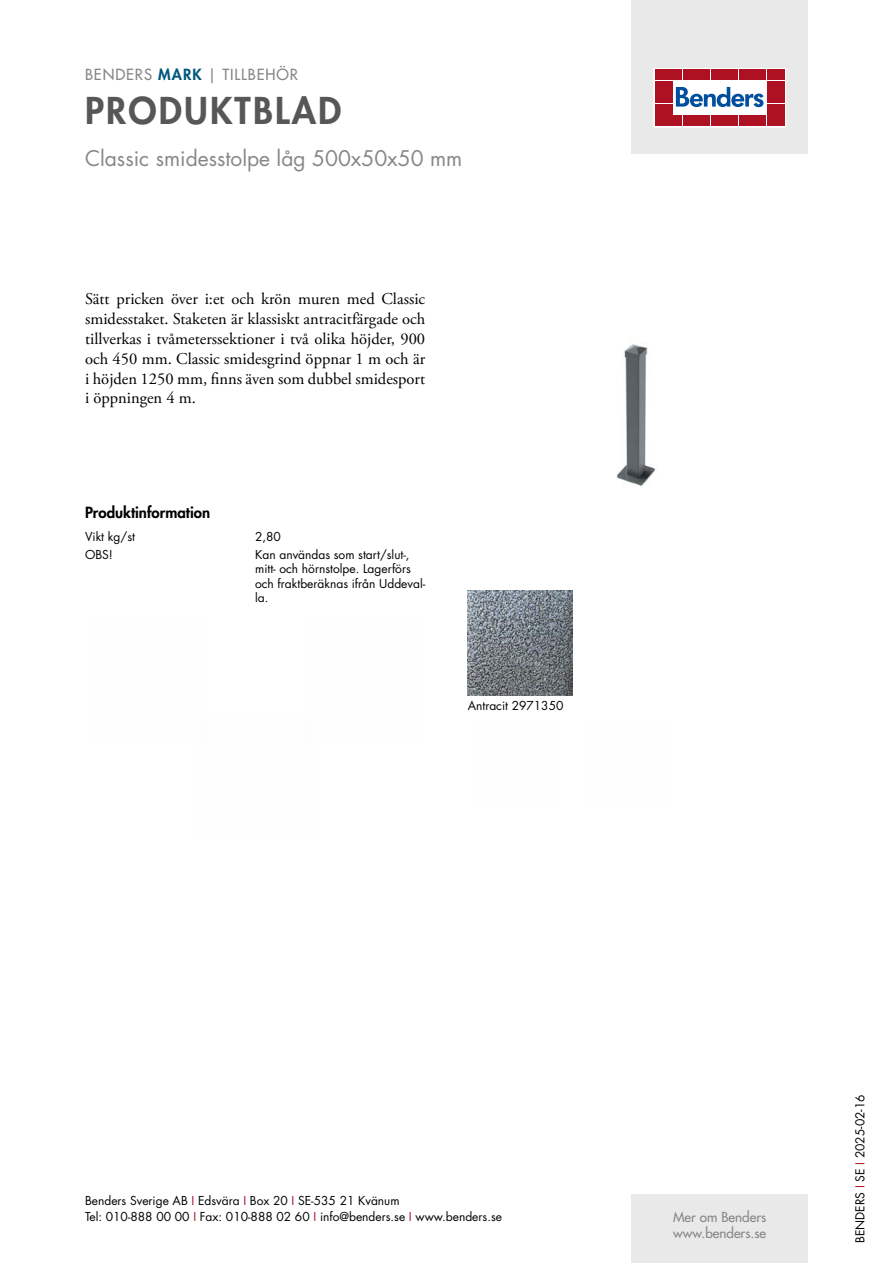
<style>
.page{position:relative;width:893px;height:1263px;background:#fff}
.page>*{position:absolute;margin:0;border:0;box-sizing:border-box;transform-origin:0 0}
.t1{font:800 36px "Futura Std";letter-spacing:.06em;color:#575756}
.t2{font:21px "Futura Std";color:#878787}
.t3{font:16.5px/19.8px "Adobe Garamond Pro";color:#000;text-align:justify}
.t4{font:500 15px "Futura Std";letter-spacing:.06em;color:#878787}
.t5{font:800 15px "Futura Std";color:#000}
.t6{font:500 13.5px/16.2px "Futura Std";color:#878787}
.t7{font:12px/14.4px "Futura Std";color:#000}
.s1{font-weight:800;color:#00577c}
.s2{color:#ae1122}
</style>
<div class="page">
<div style="left:631px;top:0;width:177px;height:153px;background:#e9e9e9"></div>
<div style="left:631px;top:1195px;width:177px;height:68px;background:#e9e9e9"></div>
<svg style="left:656px;top:70px;width:128px;height:55px;background:#ebc5ca"></svg>
<div style="left:654px;top:68px;width:132px;height:59px;border:1px solid #fff"></div>
<div style="left:655px;top:70px;width:8px;height:10px;background:#ae1122"></div>
<div style="left:664px;top:70px;width:8px;height:10px;background:#ae1122"></div>
<div style="left:655px;top:81px;width:8px;height:10px;background:#ae1122"></div>
<div style="left:664px;top:81px;width:8px;height:10px;background:#ae1122"></div>
<div style="left:655px;top:93px;width:8px;height:10px;background:#ae1122"></div>
<div style="left:664px;top:93px;width:8px;height:10px;background:#ae1122"></div>
<div style="left:655px;top:104px;width:8px;height:11px;background:#ae1122"></div>
<div style="left:664px;top:104px;width:8px;height:11px;background:#ae1122"></div>
<div style="left:655px;top:116px;width:8px;height:10px;background:#ae1122"></div>
<div style="left:664px;top:116px;width:8px;height:10px;background:#ae1122"></div>
<div style="left:674px;top:70px;width:8px;height:10px;background:#ae1122"></div>
<div style="left:683px;top:70px;width:8px;height:10px;background:#ae1122"></div>
<div style="left:692px;top:70px;width:8px;height:10px;background:#ae1122"></div>
<div style="left:702px;top:70px;width:8px;height:10px;background:#ae1122"></div>
<div style="left:711px;top:70px;width:8px;height:10px;background:#ae1122"></div>
<div style="left:720px;top:70px;width:8px;height:10px;background:#ae1122"></div>
<div style="left:730px;top:70px;width:8px;height:10px;background:#ae1122"></div>
<div style="left:739px;top:70px;width:8px;height:10px;background:#ae1122"></div>
<div style="left:748px;top:70px;width:8px;height:10px;background:#ae1122"></div>
<div style="left:758px;top:70px;width:8px;height:10px;background:#ae1122"></div>
<div style="left:674px;top:116px;width:8px;height:10px;background:#ae1122"></div>
<div style="left:683px;top:116px;width:8px;height:10px;background:#ae1122"></div>
<div style="left:692px;top:116px;width:8px;height:10px;background:#ae1122"></div>
<div style="left:702px;top:116px;width:8px;height:10px;background:#ae1122"></div>
<div style="left:711px;top:116px;width:8px;height:10px;background:#ae1122"></div>
<div style="left:720px;top:116px;width:8px;height:10px;background:#ae1122"></div>
<div style="left:730px;top:116px;width:8px;height:10px;background:#ae1122"></div>
<div style="left:739px;top:116px;width:8px;height:10px;background:#ae1122"></div>
<div style="left:748px;top:116px;width:8px;height:10px;background:#ae1122"></div>
<div style="left:758px;top:116px;width:8px;height:10px;background:#ae1122"></div>
<div style="left:767px;top:70px;width:8px;height:10px;background:#ae1122"></div>
<div style="left:776px;top:70px;width:8px;height:10px;background:#ae1122"></div>
<div style="left:767px;top:81px;width:8px;height:10px;background:#ae1122"></div>
<div style="left:776px;top:81px;width:8px;height:10px;background:#ae1122"></div>
<div style="left:767px;top:93px;width:8px;height:10px;background:#ae1122"></div>
<div style="left:776px;top:93px;width:8px;height:10px;background:#ae1122"></div>
<div style="left:767px;top:104px;width:8px;height:11px;background:#ae1122"></div>
<div style="left:776px;top:104px;width:8px;height:11px;background:#ae1122"></div>
<div style="left:767px;top:116px;width:8px;height:10px;background:#ae1122"></div>
<div style="left:776px;top:116px;width:8px;height:10px;background:#ae1122"></div>
<svg style="left:676px;top:87px;width:87px;height:20px;background:#89add2"></svg>
<img style="left:617px;top:344px;width:39px;height:142px">
<img style="left:468px;top:590px;width:105px;height:105px">
<p class="t4" style="left:85px;top:65px;width:215px">BENDERS <span class="s1">MARK</span> | TILLBEHÖR</p>
<h1 class="t1" style="left:85px;top:87px;width:258px">PRODUKTBLAD</h1>
<h2 class="t2" style="left:85px;top:144px;width:379px">Classic smidesstolpe låg 500x50x50 mm</h2>
<p class="t3" style="left:85px;top:290px;width:342px">Sätt pricken över i:et och krön muren med Classic smidesstaket. Staketen är klassiskt antracitfärgade och tillverkas i tvåmeterssektioner i två olika höjder, 900 och 450 mm. Classic smidesgrind öppnar 1 m och är i höjden 1250 mm, finns även som dubbel smidesport i öppningen 4 m.</p>
<p class="t5" style="left:85px;top:503px;width:127px">Produktinformation</p>
<p class="t7" style="left:85px;top:529px;width:51px">Vikt kg/st</p>
<p class="t7" style="left:255px;top:529px;width:27px">2,80</p>
<p class="t7" style="left:85px;top:548px;width:29px">OBS!</p>
<p class="t7" style="left:255px;top:548px;width:172px">Kan användas som start/slut-, mitt- och hörnstolpe. Lagerförs och fraktberäknas ifrån Uddeval&shy;la.</p>
<p class="t7" style="left:468px;top:698px;width:97px">Antracit 2971350</p>
<p class="t7" style="left:85px;top:1192px;width:418px;line-height:16.5px">Benders Sverige AB <span class="s2">I</span> Edsvära <span class="s2">I</span> Box 20 <span class="s2">I</span> SE-535 21 Kvänum<br>Tel: 010-888 00 00 <span class="s2">I</span> Fax: 010-888 02 60 <span class="s2">I</span> info@benders.se <span class="s2">I</span> www.benders.se</p>
<p class="t6" style="left:673px;top:1209px;width:95px">Mer om Benders www.benders.se</p>
<p class="t7" style="left:853px;top:1243px;width:150px;rotate:-90deg">BENDERS <span class="s2">I</span> SE <span class="s2">I</span> 2025-02-16</p>
</div>
